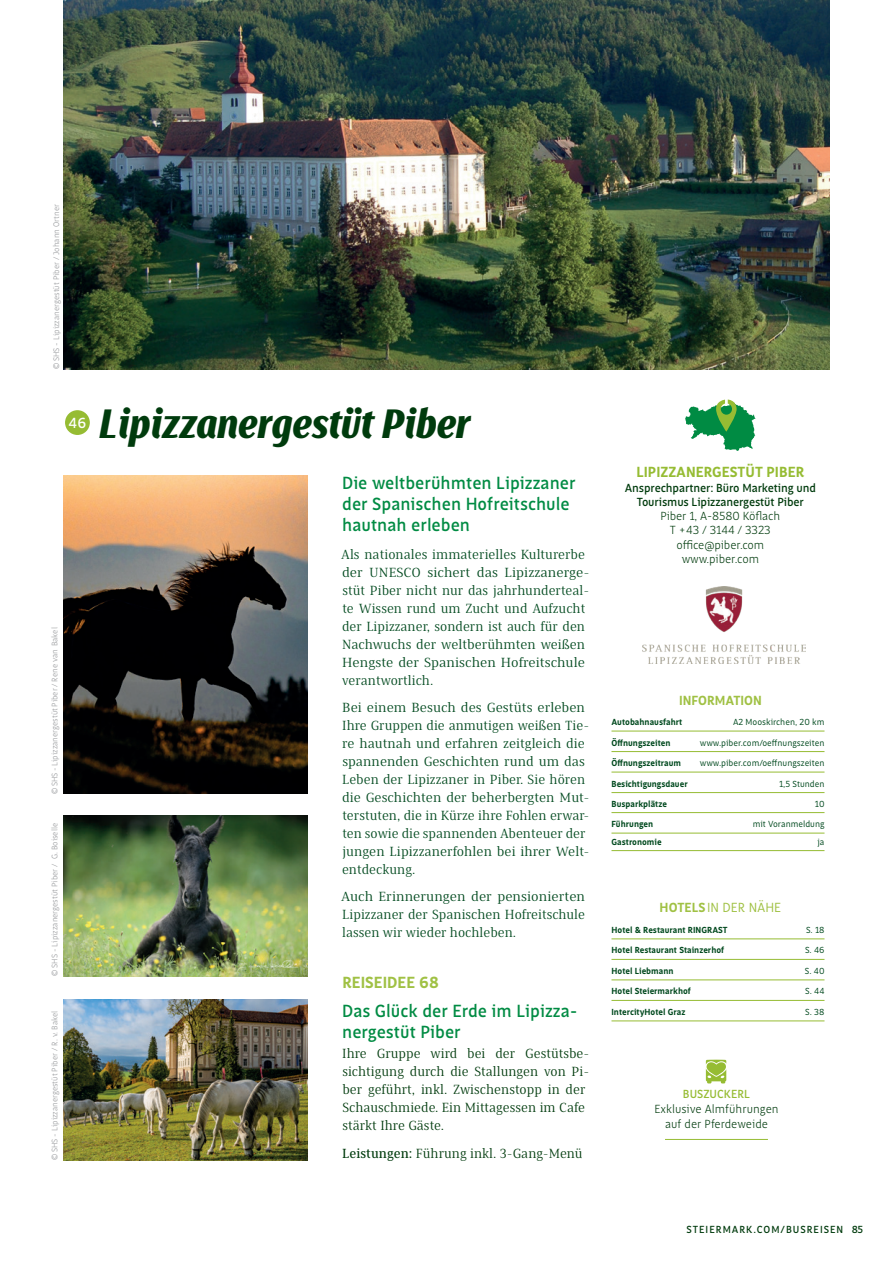
<style>
.page{position:relative;width:893px;height:1263px;background:#fff}
.page>*{position:absolute;margin:0;border:0;box-sizing:border-box;transform-origin:0 0}
.Headline_Firmenname{font:italic 900 42px "Saya Semi Sans FY";letter-spacing:-.01em;color:#003b0d}
.Headlinetext_-_1{font:500 18px/21px "Saya FY";color:#008b43}
.Headline{font:700 16.5px "Saya FY";color:#a0c144}
.t1{font:700 15px "Saya FY";color:#96bc33}
.Nummerierung_Ort{font:500 15px "Saya FY";color:#fff}
.STTO_Fließtext{font:13.5px/18px "Saya Serif FY";color:#00491e;scale:1.04 1}
.STTO_Fließtext-2{font:13.5px/18px "Saya Serif FY";color:#00491e}
.Headlinetext_-_1-2{font:13.5px/18px "Saya Serif FY";color:#003b0d}
.STTO_Fließtext-3{font:13.5px/18px "Saya Serif FY";color:#00491e;text-align:justify;scale:1.05 1}
.Headline-2{font:13.5px "Saya FY";color:#a0c144}
.Headline-3{font:700 13.5px "Saya FY";color:#a0c144}
.Deutsch_-_Ende{font:300 12px/15px "Saya FY";letter-spacing:-.01em;color:#003b0d;text-align:center}
.t2{font:500 12px/14.2px "Saya FY";letter-spacing:-.01em;color:#003b0d;text-align:center}
.Headline-4{font:500 12px "Saya FY";color:#96bc33}
.t3{font:500 10.5px "Saya FY";letter-spacing:.09em;color:#003b0d}
.Fließtext{font:700 9px "Saya FY";color:#00491e}
.Fließtext-2{font:9px "Saya FY";color:#00491e}
.STTO_Bildrechte{font:300 8.25px "Saya FY";color:#939598}
.s1{font-weight:500}
.s2{font-weight:700}
</style>
<div class="page">
<img style="left:64px;top:815px;width:244px;height:161px">
<img style="left:64px;top:0;width:765px;height:370px">
<hr style="left:665px;top:1139px;width:103px;height:1px;background:#96bc33">
<svg style="left:706px;top:1060px;width:20px;height:23px"></svg>
<hr style="left:611px;top:731px;width:213px;height:1px;background:#96bc33">
<hr style="left:611px;top:751px;width:213px;height:1px;background:#96bc33">
<hr style="left:611px;top:772px;width:213px;height:1px;background:#96bc33">
<hr style="left:611px;top:792px;width:213px;height:1px;background:#96bc33">
<hr style="left:611px;top:812px;width:213px;height:1px;background:#96bc33">
<hr style="left:611px;top:833px;width:213px;height:1px;background:#96bc33">
<hr style="left:611px;top:850px;width:213px;height:1px;background:#96bc33">
<hr style="left:611px;top:938px;width:213px;height:1px;background:#96bc33">
<hr style="left:611px;top:959px;width:213px;height:1px;background:#96bc33">
<hr style="left:611px;top:979px;width:213px;height:1px;background:#96bc33">
<hr style="left:611px;top:1000px;width:213px;height:1px;background:#96bc33">
<hr style="left:611px;top:1020px;width:213px;height:1px;background:#96bc33">
<svg style="left:685px;top:399px;width:71px;height:52px"></svg>
<img style="left:64px;top:476px;width:243px;height:318px">
<img style="left:64px;top:999px;width:243px;height:161px">
<div style="left:66px;top:411px;width:23px;height:23px;background:#96bc33;border-radius:50%"></div>
<div style="left:65px;top:410px;width:25px;height:25px;border:2px solid #96bc33;border-radius:50%"></div>
<img style="left:642px;top:587px;width:164px;height:77px">
<p class="STTO_Bildrechte" style="left:52px;top:369px;width:167px;rotate:-90deg">© SHS - Lipizzanergestüt Piber / Johann Ortner</p>
<p class="Nummerierung_Ort" style="left:69px;top:414px;width:19px">46</p>
<p class="STTO_Bildrechte" style="left:50px;top:794px;width:168px;rotate:-90deg">© SHS - Lipizzanergestüt Piber / Rene van Bakel</p>
<p class="STTO_Bildrechte" style="left:50px;top:976px;width:154px;rotate:-90deg">© SHS - Lipizzanergestüt Piber / G. Boiselle</p>
<p class="STTO_Bildrechte" style="left:50px;top:1160px;width:151px;rotate:-90deg">© SHS - Lipizzanergestüt Piber / R. v. Bakel</p>
<p class="Headline_Firmenname" style="left:99px;top:397px;width:373px">Lipizzanergestüt Piber</p>
<p class="Headlinetext_-_1" style="left:342px;top:473px;width:235px">Die weltberühmten Lipizzaner der Spanischen Hofreitschule hautnah erleben</p>
<p class="STTO_Fließtext-2" style="left:341px;top:545px;width:250px">Als nationales immaterielles Kulturerbe der UNESCO sichert das Lipizzanerge&shy;stüt Piber nicht nur das jahrhunderteal&shy;te Wissen rund um Zucht und Aufzucht der Lipizzaner, sondern ist auch für den Nachwuchs der weltberühmten weißen Hengste der Spanischen Hofreitschule verantwortlich.</p>
<p class="STTO_Fließtext" style="left:342px;top:698px;width:239px">Bei einem Besuch des Gestüts erleben Ihre Gruppen die anmutigen weißen Tie&shy;re hautnah und erfahren zeitgleich die spannenden Geschichten rund um das Leben der Lipizzaner in Piber. Sie hören die Geschichten der beherbergten Mut&shy;terstuten, die in Kürze ihre Fohlen erwar&shy;ten sowie die spannenden Abenteuer der jungen Lipizzanerfohlen bei ihrer Welt&shy;entdeckung.</p>
<p class="STTO_Fließtext-3" style="left:341px;top:887px;width:234px">Auch Erinnerungen der pensionierten Lipizzaner der Spanischen Hofreitschule lassen wir wieder hochleben.</p>
<p class="Headline" style="left:342px;top:972px;width:98px">REISEIDEE 68</p>
<p class="Headlinetext_-_1" style="left:342px;top:1000px;width:237px">Das Glück der Erde im Lipizza&shy;nergestüt Piber</p>
<p class="Headlinetext_-_1-2" style="left:342px;top:1044px;width:249px">Ihre Gruppe wird bei der Gestütsbe&shy;sichtigung durch die Stallungen von Pi&shy;ber geführt, inkl. Zwischenstopp in der Schauschmiede. Ein Mittagessen im Cafe stärkt Ihre Gäste.</p>
<p class="Headlinetext_-_1-2" style="left:342px;top:1144px;width:242px"><span class="s1">Leistungen:</span> Führung inkl. 3-Gang-Menü</p>
<p class="t1" style="left:636px;top:463px;width:169px">LIPIZZANERGESTÜT PIBER</p>
<p class="t2" style="left:625px;top:480px;width:192px">Ansprechpartner: Büro Marketing und<br>Tourismus Lipizzanergestüt Piber</p>
<p class="Deutsch_-_Ende" style="left:660px;top:508px;width:121px">Piber 1, A-8580 Köflach</p>
<p class="Deutsch_-_Ende" style="left:670px;top:523px;width:102px">T +43 / 3144 / 3323</p>
<p class="Deutsch_-_Ende" style="left:676px;top:537px;width:89px">office@piber.com</p>
<p class="Deutsch_-_Ende" style="left:682px;top:551px;width:79px">www.piber.com</p>
<p class="Headline-3" style="left:679px;top:692px;width:84px">INFORMATION</p>
<p class="Fließtext" style="left:611px;top:716px;width:72px">Autobahnausfahrt</p>
<p class="Fließtext-2" style="left:733px;top:717px;width:93px">A2 Mooskirchen, 20 km</p>
<p class="Fließtext" style="left:611px;top:737px;width:61px">Öffnungszeiten</p>
<p class="Fließtext-2" style="left:700px;top:737px;width:126px">www.piber.com/oeffnungszeiten</p>
<p class="Fließtext" style="left:611px;top:757px;width:71px">Öffnungszeitraum</p>
<p class="Fließtext-2" style="left:700px;top:758px;width:126px">www.piber.com/oeffnungszeiten</p>
<p class="Fließtext" style="left:611px;top:778px;width:78px">Besichtigungsdauer</p>
<p class="Fließtext-2" style="left:779px;top:778px;width:47px">1,5 Stunden</p>
<p class="Fließtext" style="left:611px;top:798px;width:57px">Busparkplätze</p>
<p class="Fließtext-2" style="left:815px;top:798px;width:11px">10</p>
<p class="Fließtext" style="left:611px;top:818px;width:43px">Führungen</p>
<p class="Fließtext-2" style="left:753px;top:819px;width:73px">mit Voranmeldung</p>
<p class="Fließtext" style="left:611px;top:836px;width:52px">Gastronomie</p>
<p class="Fließtext-2" style="left:817px;top:836px;width:9px">ja</p>
<p class="Headline-2" style="left:660px;top:900px;width:123px"><span class="s2">HOTELS</span>IN DER NÄHE</p>
<p class="Fließtext" style="left:611px;top:924px;width:118px">Hotel &amp; Restaurant RINGRAST</p>
<p class="Fließtext-2" style="left:806px;top:924px;width:20px">S. 18</p>
<p class="Fließtext" style="left:611px;top:945px;width:114px">Hotel Restaurant Stainzerhof</p>
<p class="Fließtext-2" style="left:805px;top:945px;width:21px">S. 46</p>
<p class="Fließtext" style="left:611px;top:965px;width:64px">Hotel Liebmann</p>
<p class="Fließtext-2" style="left:805px;top:965px;width:21px">S. 40</p>
<p class="Fließtext" style="left:611px;top:986px;width:81px">Hotel Steiermarkhof</p>
<p class="Fließtext-2" style="left:805px;top:986px;width:21px">S. 44</p>
<p class="Fließtext" style="left:611px;top:1006px;width:75px">IntercityHotel Graz</p>
<p class="Fließtext-2" style="left:805px;top:1006px;width:21px">S. 38</p>
<p class="Headline-4" style="left:683px;top:1087px;width:69px">BUSZUCKERL</p>
<p class="Deutsch_-_Ende" style="left:654px;top:1102px;width:126px">Exklusive Almführungen auf der Pferdeweide</p>
<p class="t3" style="left:686px;top:1223px;width:178px">STEIERMARK.COM/BUSREISEN 85</p>
</div>
